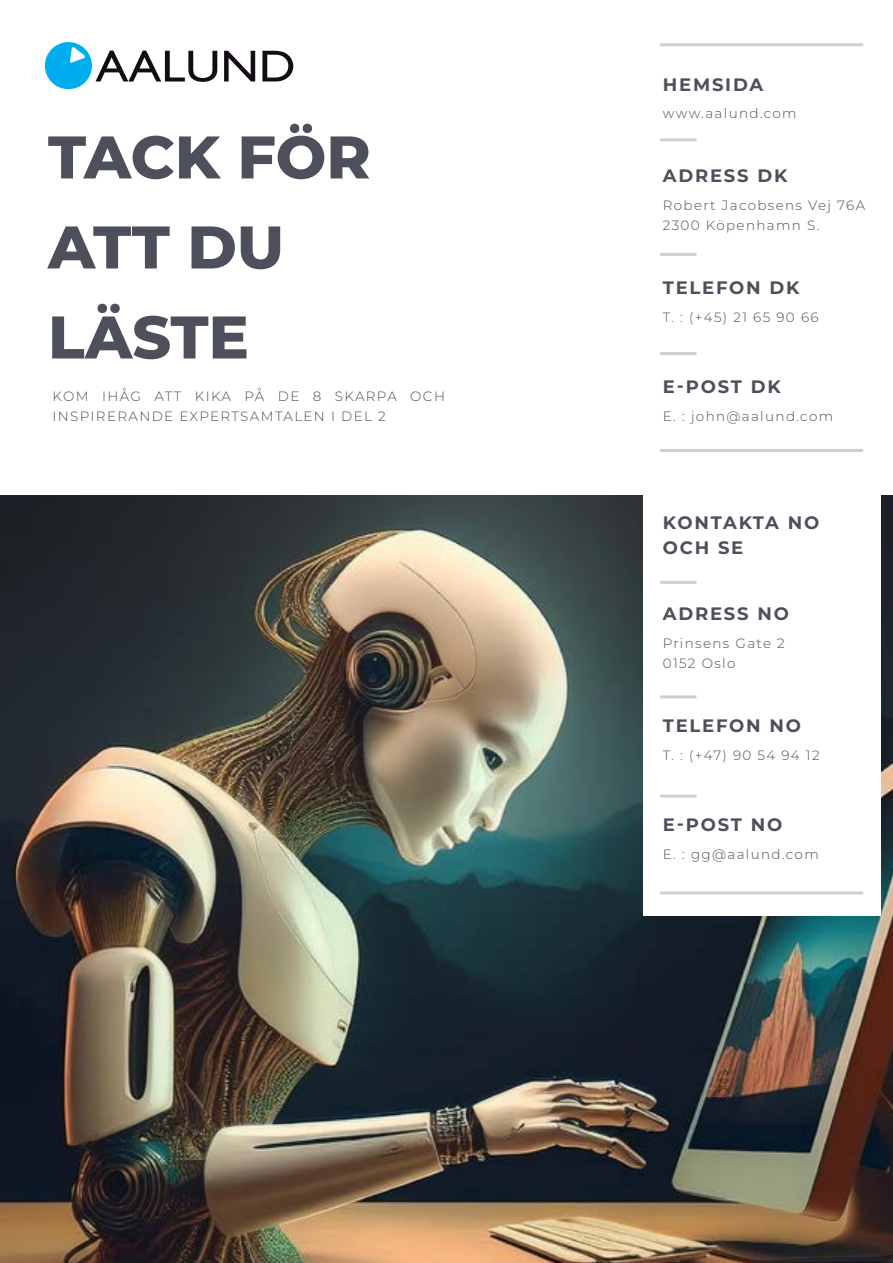
<style>
.page{position:relative;width:893px;height:1263px;background:#fff}
.page>*{position:absolute;margin:0;border:0;box-sizing:border-box;transform-origin:0 0}
.t1{font:800 60px/90px "Montserrat";color:#4d4f5b}
.t2{font:700 18px/25.5px "Montserrat";letter-spacing:.1em;color:#4d4f5b}
.t3{font:300 13.5px/19.5px "Montserrat";letter-spacing:.1em;color:#4d4f5b}
</style>
<div class="page">
<img style="left:0;top:495px;width:893px;height:768px">
<hr style="left:660px;top:138px;width:36px;height:3px;background:#cacfd2">
<hr style="left:660px;top:449px;width:203px;height:3px;background:#cacfd2">
<hr style="left:660px;top:43px;width:203px;height:3px;background:#cacfd2">
<hr style="left:660px;top:253px;width:36px;height:3px;background:#cacfd2">
<hr style="left:660px;top:352px;width:36px;height:3px;background:#cacfd2">
<svg style="left:96px;top:51px;width:121px;height:31px"></svg>
<svg style="left:224px;top:51px;width:31px;height:31px"></svg>
<svg style="left:262px;top:51px;width:31px;height:30px"></svg>
<div style="left:45px;top:42px;width:47px;height:47px;background:#00aeef;border-radius:50%"></div>
<svg style="left:70px;top:47px;width:15px;height:16px"></svg>
<div style="left:643px;top:492px;width:238px;height:424px;background:#fff"></div>
<hr style="left:660px;top:581px;width:36px;height:3px;background:#cacfd2">
<hr style="left:660px;top:891px;width:203px;height:3px;background:#cacfd2">
<hr style="left:660px;top:695px;width:36px;height:3px;background:#cacfd2">
<hr style="left:660px;top:794px;width:36px;height:3px;background:#cacfd2">
<h1 class="t1" style="left:48px;top:109px;width:324px">TACK FÖR<br>ATT DU<br>LÄSTE</h1>
<p class="t3" style="left:53px;top:386px;width:394px">KOM IHÅG ATT KIKA PÅ DE 8 SKARPA OCH<br>INSPIRERANDE EXPERTSAMTALEN I DEL 2</p>
<h2 class="t2" style="left:663px;top:71px;width:102px">HEMSIDA</h2>
<p class="t3" style="left:663px;top:103px;width:135px">www.aalund.com</p>
<h2 class="t2" style="left:663px;top:162px;width:126px">ADRESS DK</h2>
<p class="t3" style="left:663px;top:195px;width:204px">Robert Jacobsens Vej 76A<br>2300 Köpenhamn S.</p>
<h2 class="t2" style="left:663px;top:274px;width:138px">TELEFON DK</h2>
<p class="t3" style="left:663px;top:307px;width:157px">T. : (+45) 21 65 90 66</p>
<h2 class="t2" style="left:663px;top:373px;width:119px">E-POST DK</h2>
<p class="t3" style="left:663px;top:406px;width:172px">E. : john@aalund.com</p>
<h2 class="t2" style="left:663px;top:509px;width:158px">KONTAKTA NO<br>OCH SE</h2>
<h2 class="t2" style="left:663px;top:600px;width:128px">ADRESS NO</h2>
<p class="t3" style="left:663px;top:633px;width:124px">Prinsens Gate 2<br>0152 Oslo</p>
<h2 class="t2" style="left:663px;top:712px;width:140px">TELEFON NO</h2>
<p class="t3" style="left:663px;top:745px;width:158px">T. : (+47) 90 54 94 12</p>
<h2 class="t2" style="left:663px;top:811px;width:121px">E-POST NO</h2>
<p class="t3" style="left:663px;top:844px;width:157px">E. : gg@aalund.com</p>
</div>
